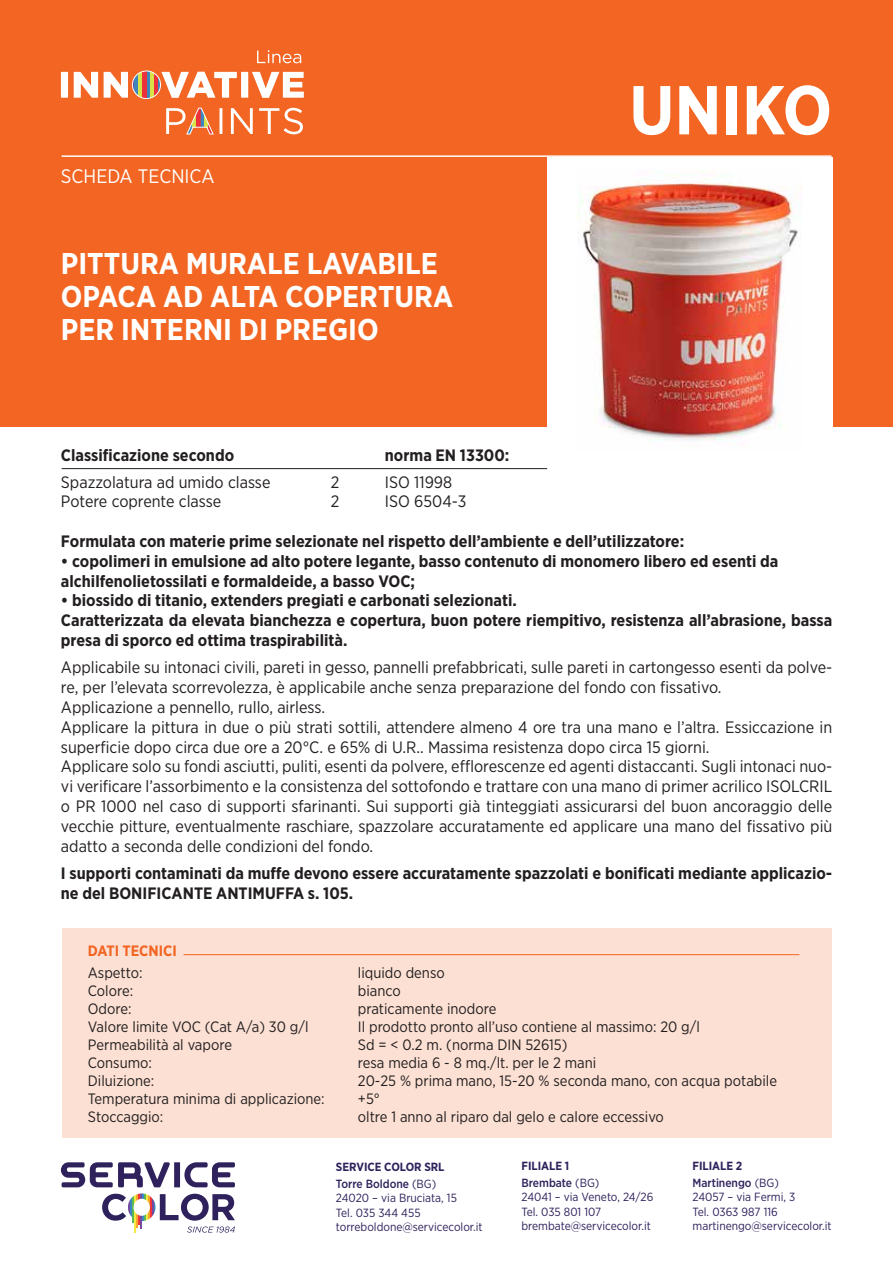
<style>
.page{position:relative;width:893px;height:1263px;background:#fff}
.page>*{position:absolute;margin:0;border:0;box-sizing:border-box;transform-origin:0 0}
.t1{font:700 69px "Gotham Narrow";color:#fff}
.t2{font:700 30px/33px "Gotham Narrow";color:#fff}
.t3{font:19.5px "Gotham Narrow";color:#fff}
.t4{font:16.5px/19.8px "Gotham Narrow";color:#231f20}
.t5{font:700 16.5px/19.8px "Gotham Narrow";color:#231f20}
.t6{font:15px "Gotham Narrow";color:#231f20}
.t7{font:700 15px "Gotham Narrow";color:#f26522}
.t8{font:11.85px/14.2px "Gotham Narrow";color:#2f215c}
.t9{font:700 11.85px/17.2px "Gotham Narrow";color:#2f215c}
.t10{font:500 11.85px/17.2px "Gotham Narrow";color:#2f215c}
.s1{font-weight:500}
.s2{font-weight:400}
.s3{font-weight:700}
</style>
<div class="page">
<div style="left:62px;top:928px;width:769px;height:209px;background:#fce0d3"></div>
<div style="left:0;top:0;width:893px;height:427px;background:#f26522"></div>
<svg style="left:61px;top:1162px;width:174px;height:25px"></svg>
<svg style="left:102px;top:1193px;width:133px;height:39px"></svg>
<hr style="left:62px;top:155px;width:769px;height:2px;background:#fff">
<svg style="left:257px;top:50px;width:44px;height:13px"></svg>
<svg style="left:166px;top:108px;width:137px;height:26px"></svg>
<svg style="left:61px;top:72px;width:243px;height:26px"></svg>
<svg style="left:132px;top:72px;width:2px;height:26px"></svg>
<svg style="left:134px;top:72px;width:4px;height:26px"></svg>
<div style="left:146px;top:71px;width:5px;height:28px;background:#3d86bc"></div>
<div style="left:138px;top:71px;width:5px;height:28px;background:#d8e147"></div>
<div style="left:150px;top:71px;width:5px;height:28px;background:#d8e147"></div>
<div style="left:142px;top:71px;width:5px;height:28px;background:#ee303a"></div>
<svg style="left:155px;top:72px;width:4px;height:26px"></svg>
<hr style="left:159px;top:71px;width:2px;height:28px;background:#3d86bc">
<div style="left:132px;top:71px;width:29px;height:28px;border:1px solid #fff;border-radius:50%"></div>
<div style="left:547px;top:157px;width:285px;height:303px;background:#fff"></div>
<img style="left:577px;top:171px;width:225px;height:270px">
<hr style="left:62px;top:468px;width:485px;height:1px;background:#231f20">
<hr style="left:184px;top:954px;width:615px;height:1px;background:#f26522">
<p class="t3" style="left:61px;top:164px;width:155px">SCHEDA TECNICA</p>
<h2 class="t2" style="left:61px;top:246px;width:394px">PITTURA MURALE LAVABILE<br>OPACA AD ALTA COPERTURA<br>PER INTERNI DI PREGIO</h2>
<h1 class="t1" style="left:629px;top:66px;width:204px">UNIKO</h1>
<p class="t5" style="left:61px;top:445px;width:175px">Classificazione secondo</p>
<p class="t5" style="left:385px;top:445px;width:126px">norma EN 13300:</p>
<p class="t4" style="left:61px;top:472px;width:211px">Spazzolatura ad umido classe</p>
<p class="t4" style="left:331px;top:472px;width:10px">2</p>
<p class="t4" style="left:385px;top:472px;width:69px">ISO 11998</p>
<p class="t4" style="left:61px;top:491px;width:162px">Potere coprente classe</p>
<p class="t4" style="left:331px;top:491px;width:10px">2</p>
<p class="t4" style="left:385px;top:491px;width:83px">ISO 6504-3</p>
<p class="t5" style="left:61px;top:531px;width:625px">Formulata con materie prime selezionate nel rispetto dell’ambiente e dell’utilizzatore:</p>
<p class="t5" style="left:61px;top:551px;width:719px">• copolimeri in emulsione ad alto potere legante, basso contenuto di monomero libero ed esenti da alchilfenolietossilati e formaldeide, a basso VOC;</p>
<p class="t5" style="left:61px;top:591px;width:773px">• biossido di titanio, extenders pregiati e carbonati selezionati.<br>Caratterizzata da elevata bianchezza e copertura, buon potere riempitivo, resistenza all’abrasione, bassa presa di sporco ed ottima traspirabilità.</p>
<p class="t4" style="left:61px;top:657px;width:773px">Applicabile su intonaci civili, pareti in gesso, pannelli prefabbricati, sulle pareti in cartongesso esenti da polve&shy;re, per l’elevata scorrevolezza, è applicabile anche senza preparazione del fondo con fissativo.<br>Applicazione a pennello, rullo, airless.<br>Applicare la pittura in due o più strati sottili, attendere almeno 4 ore tra una mano e l’altra. Essiccazione in superficie dopo circa due ore a 20°C. e 65% di U.R.. Massima resistenza dopo circa 15 giorni.<br>Applicare solo su fondi asciutti, puliti, esenti da polvere, efflorescenze ed agenti distaccanti. Sugli intonaci nuo&shy;vi verificare l’assorbimento e la consistenza del sottofondo e trattare con una mano di primer acrilico ISOLCRIL o PR 1000 nel caso di supporti sfarinanti. Sui supporti già tinteggiati assicurarsi del buon ancoraggio delle vecchie pitture, eventualmente raschiare, spazzolare accuratamente ed applicare una mano del fissativo più adatto a seconda delle condizioni del fondo.</p>
<p class="t5" style="left:61px;top:863px;width:773px">I supporti contaminati da muffe devono essere accuratamente spazzolati e bonificati mediante applicazio&shy;ne del BONIFICANTE ANTIMUFFA s. 105.</p>
<p class="t7" style="left:88px;top:941px;width:91px">DATI TECNICI</p>
<p class="t6" style="left:88px;top:964px;width:56px">Aspetto:</p>
<p class="t6" style="left:358px;top:964px;width:88px">liquido denso</p>
<p class="t6" style="left:88px;top:982px;width:47px">Colore:</p>
<p class="t6" style="left:358px;top:982px;width:44px">bianco</p>
<p class="t6" style="left:88px;top:1000px;width:45px">Odore:</p>
<p class="t6" style="left:358px;top:1000px;width:140px">praticamente inodore</p>
<p class="t6" style="left:88px;top:1018px;width:222px">Valore limite VOC (Cat A/a) 30 g/l</p>
<p class="t6" style="left:358px;top:1018px;width:344px">Il prodotto pronto all’uso contiene al massimo: 20 g/l</p>
<p class="t6" style="left:88px;top:1036px;width:146px">Permeabilità al vapore</p>
<p class="t6" style="left:358px;top:1036px;width:211px">Sd = &lt; 0.2 m. (norma DIN 52615)</p>
<p class="t6" style="left:88px;top:1054px;width:66px">Consumo:</p>
<p class="t6" style="left:358px;top:1054px;width:240px">resa media 6 - 8 mq./lt. per le 2 mani</p>
<p class="t6" style="left:88px;top:1072px;width:68px">Diluizione:</p>
<p class="t6" style="left:358px;top:1072px;width:421px">20-25 % prima mano, 15-20 % seconda mano, con acqua potabile</p>
<p class="t6" style="left:88px;top:1090px;width:238px">Temperatura minima di applicazione:</p>
<p class="t6" style="left:358px;top:1090px;width:24px">+5°</p>
<p class="t6" style="left:88px;top:1108px;width:77px">Stoccaggio:</p>
<p class="t6" style="left:358px;top:1108px;width:307px">oltre 1 anno al riparo dal gelo e calore eccessivo</p>
<p class="t9" style="left:336px;top:1158px;width:110px">SERVICE COLOR SRL<br><span class="s1">Torre Boldone</span> <span class="s2">(BG)</span></p>
<p class="t8" style="left:336px;top:1191px;width:148px">24020 – via Bruciata, 15<br>Tel. 035 344 455 torreboldone@servicecolor.it</p>
<p class="t9" style="left:521px;top:1157px;width:79px">FILIALE 1<br><span class="s1">Brembate</span> <span class="s2">(BG)</span></p>
<p class="t8" style="left:521px;top:1190px;width:133px">24041 – via Veneto, 24/26<br>Tel. 035 801 107 brembate@servicecolor.it</p>
<p class="t10" style="left:692px;top:1157px;width:88px"><span class="s3">FILIALE 2<br></span>Martinengo <span class="s2">(BG)</span></p>
<p class="t8" style="left:692px;top:1190px;width:141px">24057 – via Fermi, 3<br>Tel. 0363 987 116 martinengo@servicecolor.it</p>
</div>
